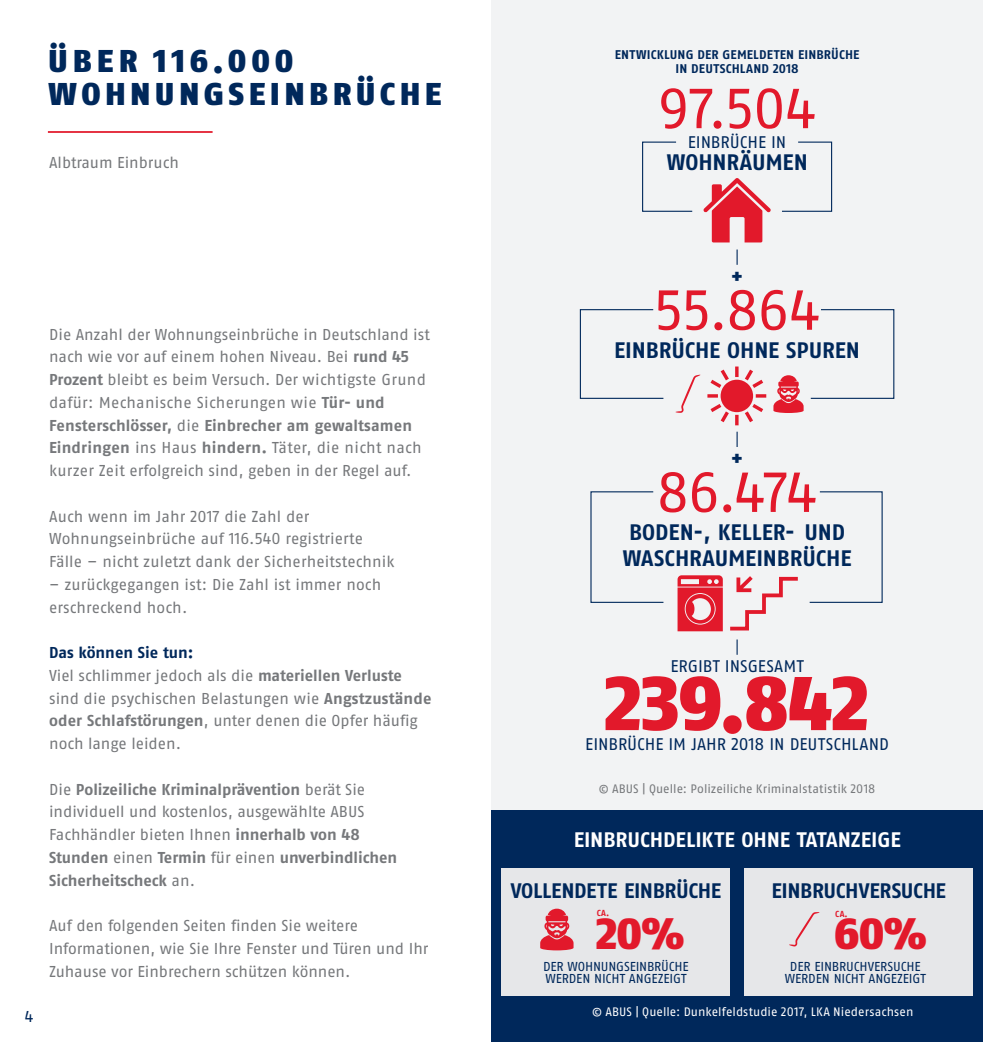
<style>
.page{position:relative;width:983px;height:1042px;background:#fff}
.page>*{position:absolute;margin:0;border:0;box-sizing:border-box;transform-origin:0 0}
.t1{font:900 75.95px "ABUS Fago Pro";letter-spacing:-.01em;color:#e2192b}
.t2{font:56.18px "ABUS Fago Pro";letter-spacing:-.025em;color:#e2192b}
.t3{font:900 43.4px "ABUS Fago Pro";color:#e2192b}
.t4{font:900 31.5px/33.2px "ABUS Fago Pro";letter-spacing:.14em;color:#00285b}
.t5{font:700 22.4px/25.7px "ABUS Fago Pro";letter-spacing:-.005em;color:#00285b}
.t6{font:700 21px "ABUS Fago Pro";letter-spacing:-.015em;color:#00285b}
.t7{font:700 21px "ABUS Fago Pro";letter-spacing:-.005em;color:#fff}
.t8{font:16.8px "ABUS Fago Pro";letter-spacing:-.005em;color:#00285b}
.t9{font:900 16.8px "ABUS Fago Pro";color:#00285b}
.t10{font:15.75px/22.8px "ABUS Fago Pro";color:#76787b}
.t11{font:15.75px "ABUS Fago Pro";color:#00285b}
.t12{font:12.95px/13px "ABUS Fago Pro";letter-spacing:-.01em;color:#00285b}
.t13{font:700 12.6px/14px "ABUS Fago Pro";letter-spacing:.015em;color:#00285b;text-align:center}
.t14{font:12.25px "ABUS Fago Pro";letter-spacing:.005em;color:#fff}
.t15{font:12.25px "ABUS Fago Pro";letter-spacing:.005em;color:#76787b}
.t16{font:700 8.75px "ABUS Fago Pro";color:#e2192b}
.s1{font-weight:700}
.s2{font-weight:700;color:#00285b}
</style>
<div class="page">
<hr style="left:48px;top:131px;width:164px;height:2px;background:#e2192b">
<div style="left:491px;top:0;width:491px;height:1042px;background:#f2f3f4"></div>
<div style="left:491px;top:810px;width:491px;height:232px;background:#00285b"></div>
<svg style="left:782px;top:141px;width:50px;height:71px"></svg>
<svg style="left:810px;top:309px;width:84px;height:90px"></svg>
<svg style="left:809px;top:491px;width:74px;height:112px"></svg>
<svg style="left:773px;top:375px;width:30px;height:38px"></svg>
<svg style="left:642px;top:141px;width:51px;height:71px"></svg>
<svg style="left:579px;top:309px;width:85px;height:90px"></svg>
<svg style="left:590px;top:491px;width:74px;height:112px"></svg>
<svg style="left:703px;top:178px;width:67px;height:64px"></svg>
<svg style="left:736px;top:249px;width:1px;height:16px"></svg>
<svg style="left:736px;top:639px;width:1px;height:16px"></svg>
<svg style="left:736px;top:432px;width:1px;height:15px"></svg>
<svg style="left:707px;top:366px;width:59px;height:59px"></svg>
<svg style="left:675px;top:375px;width:25px;height:38px"></svg>
<svg style="left:677px;top:575px;width:121px;height:57px"></svg>
<div style="left:501px;top:868px;width:229px;height:128px;background:#e6e7e9"></div>
<svg style="left:540px;top:908px;width:33px;height:42px"></svg>
<div style="left:744px;top:868px;width:228px;height:128px;background:#e6e7e9"></div>
<svg style="left:789px;top:912px;width:30px;height:34px"></svg>
<h3 class="t4" style="left:48px;top:44px;width:395px">ÜBER 116.000<br>WOHNUNGSEINBRÜCHE</h3>
<p class="t10" style="left:49px;top:152px;width:131px">Albtraum Einbruch</p>
<p class="t11" style="left:25px;top:1007px;width:10px">4</p>
<p class="t10" style="left:49px;top:323px;width:382px">Die Anzahl der Wohnungseinbrüche in Deutschland ist nach wie vor auf einem hohen Niveau. Bei <span class="s1">rund 45<br>Prozent</span> bleibt es beim Versuch. Der wichtigste Grund dafür: Mechanische Sicherungen wie <span class="s1">Tür- und Fensterschlösser,</span> die <span class="s1">Einbrecher am gewaltsamen Eindringen</span> ins Haus <span class="s1">hindern.</span> Täter, die nicht nach kurzer Zeit erfolgreich sind, geben in der Regel auf.</p>
<p class="t10" style="left:49px;top:505px;width:347px">Auch wenn im Jahr 2017 die Zahl der<br>Wohnungseinbrüche auf 116.540 registrierte<br>Fälle – nicht zuletzt dank der Sicherheitstechnik</p>
<p class="t10" style="left:49px;top:573px;width:333px">– zurückgegangen ist: Die Zahl ist immer noch erschreckend hoch.</p>
<p class="t10" style="left:49px;top:641px;width:384px"><span class="s2">Das können Sie tun:<br></span>Viel schlimmer jedoch als die <span class="s1">materiellen Verluste </span>sind die psychischen Belastungen wie <span class="s1">Angstzustände oder Schlafstörungen</span>, unter denen die Opfer häufig noch lange leiden.</p>
<p class="t10" style="left:49px;top:778px;width:349px">Die <span class="s1">Polizeiliche Kriminalprävention</span> berät Sie individuell und kostenlos, ausgewählte ABUS Fachhändler bieten Ihnen <span class="s1">innerhalb von 48<br>Stunden</span> einen <span class="s1">Termin</span> für einen <span class="s1">unverbindlichen Sicherheitscheck</span> an.</p>
<p class="t10" style="left:49px;top:914px;width:381px">Auf den folgenden Seiten finden Sie weitere<br>Informationen, wie Sie Ihre Fenster und Türen und Ihr<br>Zuhause vor Einbrechern schützen können.</p>
<p class="t13" style="left:614px;top:48px;width:246px">ENTWICKLUNG DER GEMELDETEN EINBRÜCHE<br>IN DEUTSCHLAND 2018</p>
<h2 class="t2" style="left:657px;top:75px;width:160px">97.504</h2>
<p class="t8" style="left:687px;top:132px;width:100px">EINBRÜCHE IN</p>
<h3 class="t5" style="left:666px;top:150px;width:142px">WOHNRÄUMEN</h3>
<p class="t9" style="left:731px;top:266px;width:13px">+</p>
<h2 class="t2" style="left:653px;top:276px;width:168px">55.864</h2>
<h3 class="t5" style="left:614px;top:337px;width:247px">EINBRÜCHE OHNE SPUREN</h3>
<p class="t9" style="left:731px;top:448px;width:13px">+</p>
<h2 class="t2" style="left:656px;top:458px;width:162px">86.474</h2>
<h3 class="t5" style="left:622px;top:519px;width:230px">BODEN-, KELLER- UND<br>WASCHRAUMEINBRÜCHE</h3>
<p class="t8" style="left:670px;top:656px;width:135px">ERGIBT INSGESAMT</p>
<h1 class="t1" style="left:604px;top:658px;width:266px">239.842</h1>
<p class="t8" style="left:585px;top:734px;width:305px">EINBRÜCHE IM JAHR 2018 IN DEUTSCHLAND</p>
<p class="t15" style="left:598px;top:781px;width:278px">© ABUS | Quelle: Polizeiliche Kriminalstatistik 2018</p>
<h3 class="t7" style="left:573px;top:827px;width:328px">EINBRUCHDELIKTE OHNE TATANZEIGE</h3>
<h3 class="t6" style="left:510px;top:877px;width:212px">VOLLENDETE EINBRÜCHE</h3>
<h3 class="t3" style="left:595px;top:908px;width:90px">20%</h3>
<p class="t16" style="left:596px;top:908px;width:14px">CA.</p>
<h3 class="t6" style="left:771px;top:877px;width:176px">EINBRUCHVERSUCHE</h3>
<h3 class="t3" style="left:834px;top:908px;width:94px">60%</h3>
<p class="t16" style="left:835px;top:908px;width:14px">CA.</p>
<p class="t12" style="left:543px;top:959px;width:147px">DER WOHNUNGSEINBRÜCHE<br>WERDEN NICHT ANGEZEIGT</p>
<p class="t12" style="left:784px;top:959px;width:142px;text-align:center">DER EINBRUCHVERSUCHE<br>WERDEN NICHT ANGEZEIGT</p>
<p class="t14" style="left:592px;top:1004px;width:323px">© ABUS | Quelle: Dunkelfeldstudie 2017, LKA Niedersachsen</p>
</div>
